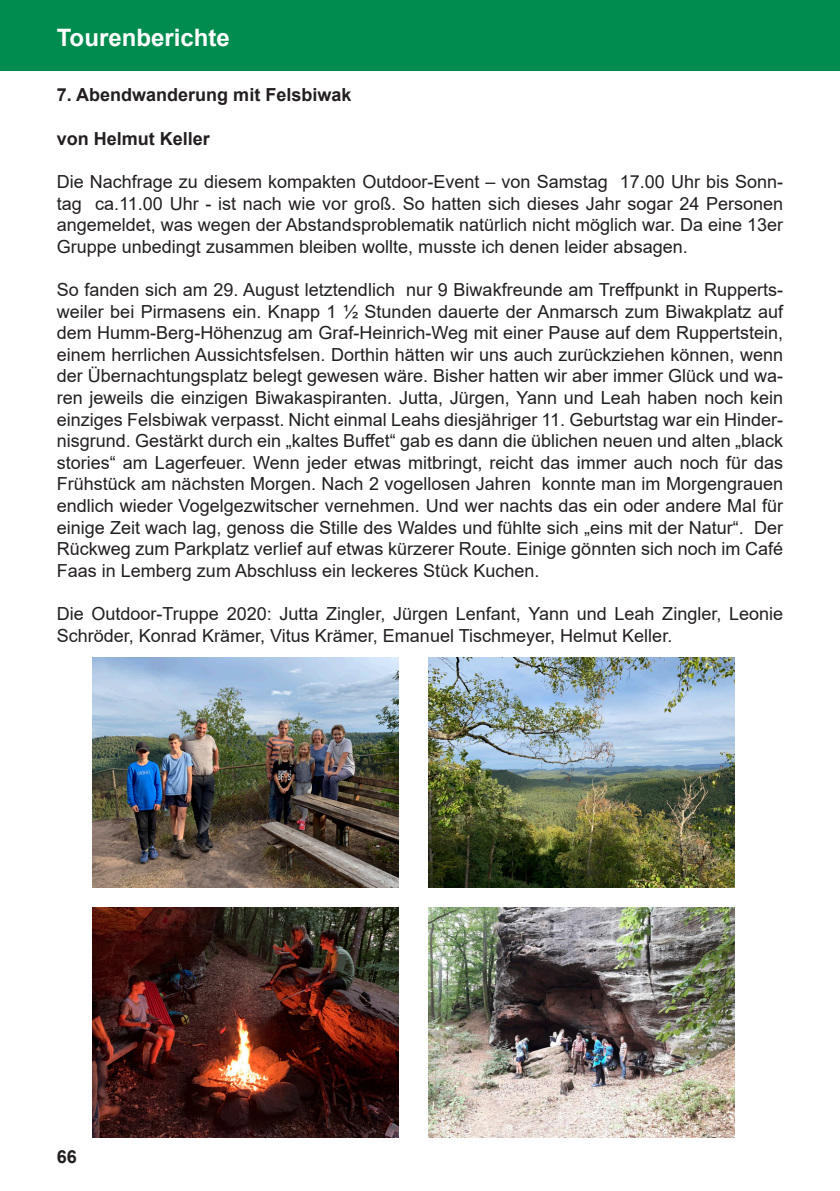
<style>
.page{position:relative;width:840px;height:1191px;background:#fff}
.page>*{position:absolute;margin:0;border:0;box-sizing:border-box;transform-origin:0 0}
.h1_-_Impressum{font:700 24px "Arial";color:#fff}
.t1{font:18px/21.6px "Arial";color:#231f20;text-align:justify}
.t2{font:700 18px "Arial";color:#231f20}
</style>
<div class="page">
<div style="left:0;top:0;width:839px;height:71px;background:#008c4e"></div>
<img style="left:92px;top:907px;width:306px;height:230px">
<img style="left:92px;top:658px;width:306px;height:229px">
<img style="left:428px;top:658px;width:306px;height:229px">
<img style="left:428px;top:907px;width:306px;height:230px">
<p class="h1_-_Impressum" style="left:57px;top:20px;width:174px">Tourenberichte</p>
<p class="t2" style="left:57px;top:82px;width:296px">7. Abendwanderung mit Felsbiwak</p>
<p class="t2" style="left:57px;top:126px;width:155px">von Helmut Keller</p>
<p class="t1" style="left:57px;top:171px;width:727px">Die Nachfrage zu diesem kompakten Outdoor-Event – von Samstag 17.00 Uhr bis Sonn&shy;tag ca.11.00 Uhr - ist nach wie vor groß. So hatten sich dieses Jahr sogar 24 Personen angemeldet, was wegen der Abstandsproblematik natürlich nicht möglich war. Da eine 13er Gruppe unbedingt zusammen bleiben wollte, musste ich denen leider absagen.</p>
<p class="t1" style="left:57px;top:279px;width:727px">So fanden sich am 29. August letztendlich nur 9 Biwakfreunde am Treffpunkt in Rupperts&shy;weiler bei Pirmasens ein. Knapp 1 ½ Stunden dauerte der Anmarsch zum Biwakplatz auf dem Humm-Berg-Höhenzug am Graf-Heinrich-Weg mit einer Pause auf dem Ruppertstein, einem herrlichen Aussichtsfelsen. Dorthin hätten wir uns auch zurückziehen können, wenn der Übernachtungsplatz belegt gewesen wäre. Bisher hatten wir aber immer Glück und wa&shy;ren jeweils die einzigen Biwakaspiranten. Jutta, Jürgen, Yann und Leah haben noch kein einziges Felsbiwak verpasst. Nicht einmal Leahs diesjähriger 11. Geburtstag war ein Hinder&shy;nisgrund. Gestärkt durch ein „kaltes Buffet“ gab es dann die üblichen neuen und alten „black stories“ am Lagerfeuer. Wenn jeder etwas mitbringt, reicht das immer auch noch für das Frühstück am nächsten Morgen. Nach 2 vogellosen Jahren konnte man im Morgengrauen endlich wieder Vogelgezwitscher vernehmen. Und wer nachts das ein oder andere Mal für einige Zeit wach lag, genoss die Stille des Waldes und fühlte sich „eins mit der Natur“. Der Rückweg zum Parkplatz verlief auf etwas kürzerer Route. Einige gönnten sich noch im Café Faas in Lemberg zum Abschluss ein leckeres Stück Kuchen.</p>
<p class="t1" style="left:57px;top:603px;width:727px">Die Outdoor-Truppe 2020: Jutta Zingler, Jürgen Lenfant, Yann und Leah Zingler, Leonie<br>Schröder, Konrad Krämer, Vitus Krämer, Emanuel Tischmeyer, Helmut Keller.</p>
<p class="t2" style="left:57px;top:1143px;width:22px">66</p>
</div>
